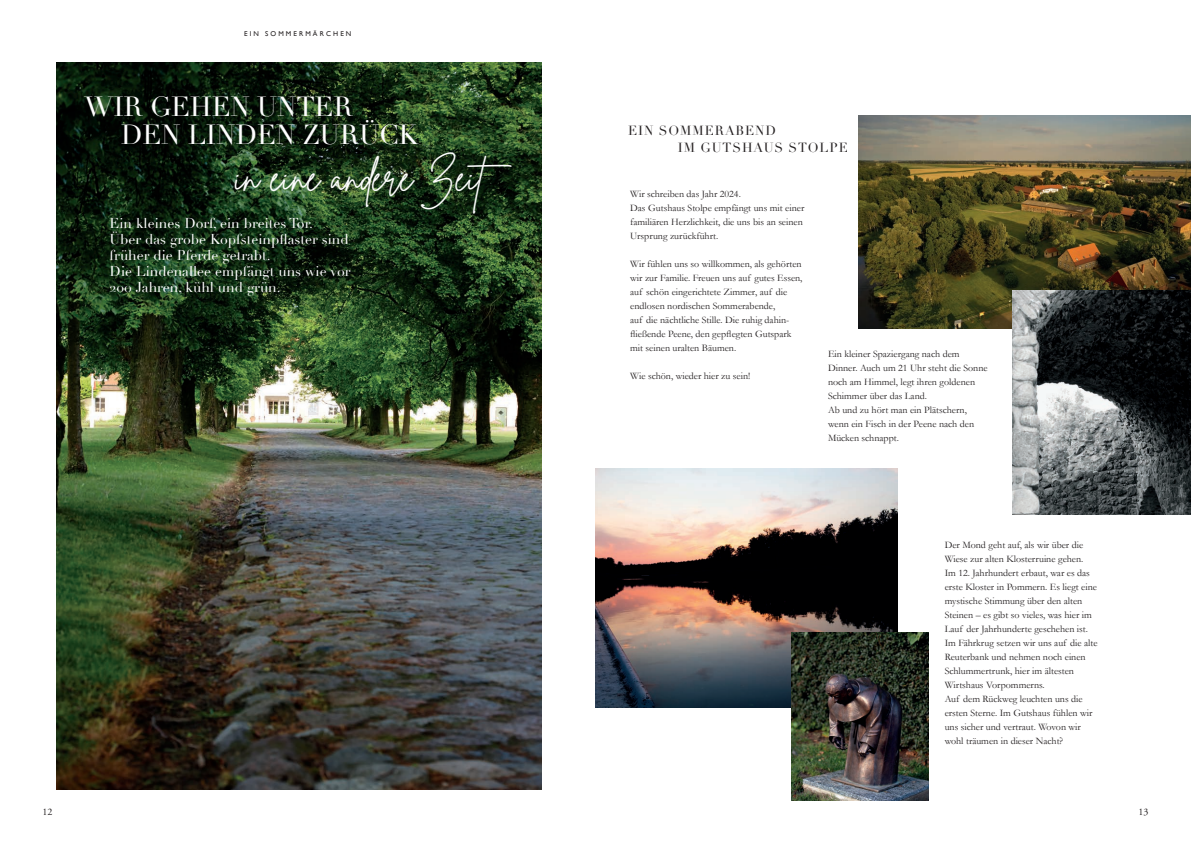
<style>
.page{position:relative;width:1191px;height:842px;background:#fff}
.page>*{position:absolute;margin:0;border:0;box-sizing:border-box;transform-origin:0 0}
.t1{font:39.5px "Brittany Signature";letter-spacing:.005em;color:#fff}
.t2{font:27px/28px "Didot";letter-spacing:-.01em;color:#fff}
.t3{font:14px/16px "Didot";color:#fff}
.t4{font:13px/17px "Didot";letter-spacing:.07em;color:#231f20}
.t5{font:10px/14px "Garamond";color:#231f20}
.t6{font:10px "Adobe Garamond Pro";color:#231f20}
.t7{font:7px "Gill Sans";letter-spacing:.3em;color:#231f20}
</style>
<div class="page">
<img style="left:56px;top:63px;width:485px;height:726px">
<img style="left:858px;top:115px;width:333px;height:213px">
<img style="left:1012px;top:291px;width:179px;height:223px">
<img style="left:595px;top:469px;width:302px;height:239px">
<img style="left:791px;top:632px;width:138px;height:169px">
<p class="t7" style="left:244px;top:30px;width:109px">EIN SOMMERMÄRCHEN</p>
<h2 class="t2" style="left:121px;top:93px;width:299px;text-indent:-36px">WIR GEHEN UNTER<br>DEN LINDEN ZURÜCK</h2>
<h1 class="t1" style="left:235px;top:152px;width:289px">in eine andere Zeit</h1>
<h3 class="t3" style="left:110px;top:216px;width:242px">Ein kleines Dorf, ein breites Tor.<br>Über das grobe Kopfsteinpflaster sind früher die Pferde getrabt.<br>Die Lindenallee empfängt uns wie vor<br>200 Jahren, kühl und grün.</h3>
<h3 class="t4" style="left:678px;top:122px;width:171px;text-indent:-50px">EIN SOMMERABEND<br>IM GUTSHAUS STOLPE</h3>
<p class="t5" style="left:630px;top:186px;width:176px">Wir schreiben das Jahr 2024.<br>Das Gutshaus Stolpe empfängt uns mit einer familiären Herzlichkeit, die uns bis an seinen Ursprung zurückführt.</p>
<p class="t5" style="left:630px;top:256px;width:174px">Wir fühlen uns so willkommen, als gehörten wir zur Familie. Freuen uns auf gutes Essen, auf schön eingerichtete Zimmer, auf die endlosen nordischen Sommerabende,<br>auf die nächtliche Stille. Die ruhig dahin&shy;fließende Peene, den gepflegten Gutspark mit seinen uralten Bäumen.</p>
<p class="t5" style="left:630px;top:368px;width:122px">Wie schön, wieder hier zu sein!</p>
<p class="t5" style="left:828px;top:347px;width:161px">Ein kleiner Spaziergang nach dem<br>Dinner. Auch um 21 Uhr steht die Sonne noch am Himmel, legt ihren goldenen<br>Schimmer über das Land.<br>Ab und zu hört man ein Plätschern, wenn ein Fisch in der Peene nach den<br>Mücken schnappt.</p>
<p class="t5" style="left:944px;top:538px;width:154px">Der Mond geht auf, als wir über die Wiese zur alten Klosterruine gehen.<br>Im 12. Jahrhundert erbaut, war es das erste Kloster in Pommern. Es liegt eine mystische Stimmung über den alten Steinen – es gibt so vieles, was hier im Lauf der Jahrhunderte geschehen ist.<br>Im Fährkrug setzen wir uns auf die alte Reuterbank und nehmen noch einen Schlummertrunk, hier im ältesten Wirtshaus Vorpommerns.<br>Auf dem Rückweg leuchten uns die ersten Sterne. Im Gutshaus fühlen wir uns sicher und vertraut. Wovon wir wohl träumen in dieser Nacht?</p>
<p class="t6" style="left:43px;top:806px;width:11px">12</p>
<p class="t6" style="left:1138px;top:806px;width:11px">13</p>
</div>
